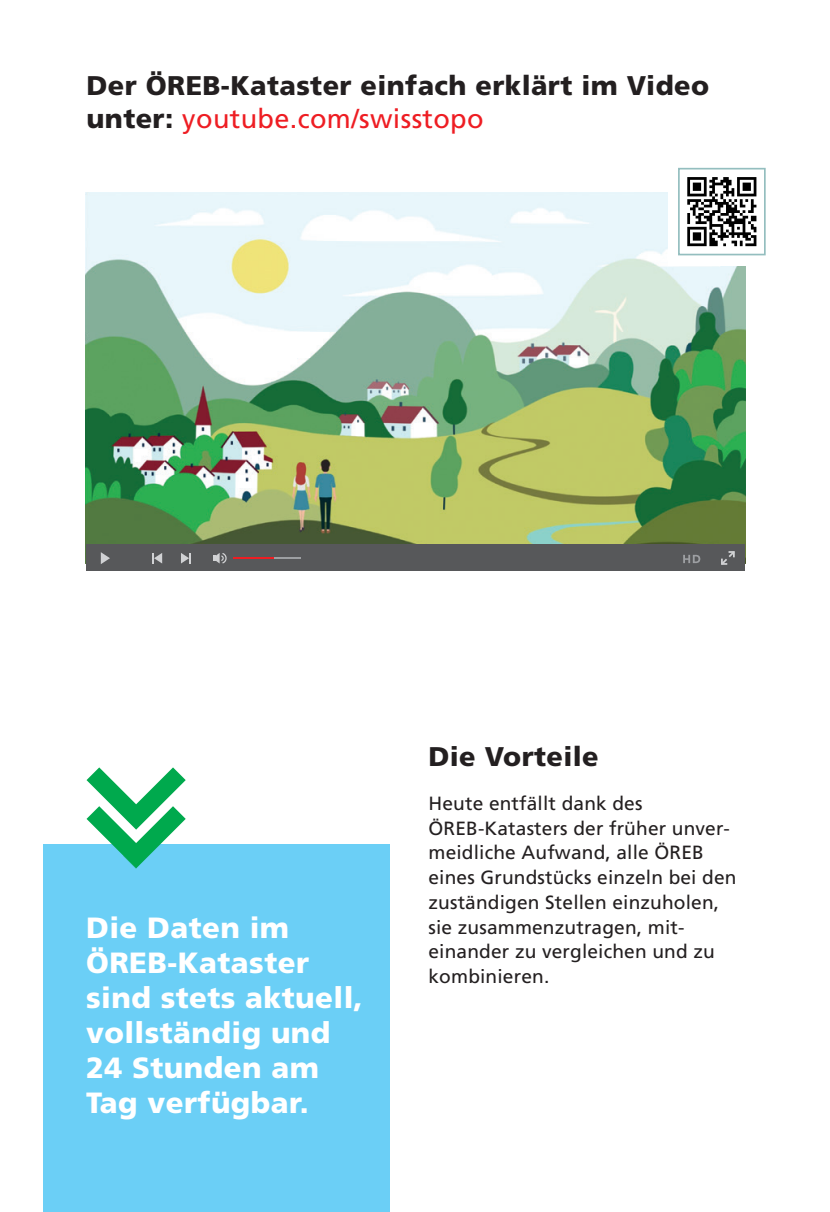
<style>
.page{position:relative;width:830px;height:1212px;background:#fff}
.page>*{position:absolute;margin:0;border:0;box-sizing:border-box;transform-origin:0 0}
.t1{font:900 29.25px/35.1px "Frutiger";letter-spacing:.015em;color:#fff}
.t2{font:900 27px/32.4px "Frutiger";letter-spacing:.015em;color:#231f20}
.t3{font:19.12px/24.8px "Frutiger";letter-spacing:.01em;color:#231f20}
.s1{font-weight:400;color:#ee1d23}
</style>
<div class="page">
<div style="left:43px;top:845px;width:346px;height:367px;background:#6bcff6"></div>
<img style="left:86px;top:192px;width:658px;height:353px">
<svg style="left:86px;top:767px;width:100px;height:101px"></svg>
<div style="left:667px;top:158px;width:108px;height:107px;background:#fff"></div>
<div style="left:677px;top:168px;width:88px;height:87px;border:2px solid #94bebf"></div>
<svg style="left:687px;top:177px;width:70px;height:70px"></svg>
<svg style="left:687px;top:177px;width:69px;height:69px"></svg>
<div style="left:86px;top:545px;width:658px;height:26px;background:#57585a"></div>
<svg style="left:100px;top:552px;width:10px;height:12px"></svg>
<svg style="left:181px;top:553px;width:9px;height:10px"></svg>
<svg style="left:152px;top:553px;width:10px;height:10px"></svg>
<svg style="left:213px;top:553px;width:13px;height:10px"></svg>
<svg style="left:683px;top:555px;width:17px;height:8px"></svg>
<hr style="left:233px;top:557px;width:68px;height:2px;background:#9d9fa2">
<hr style="left:233px;top:557px;width:40px;height:2px;background:#ee1d23">
<svg style="left:721px;top:551px;width:13px;height:14px"></svg>
<h2 class="t2" style="left:86px;top:69px;width:623px">Der ÖREB-Kataster einfach erklärt im Video unter: <span class="s1">youtube.com/swisstopo</span></h2>
<h1 class="t1" style="left:86px;top:909px;width:278px">Die Daten im<br>ÖREB-Kataster sind stets aktuell, vollständig und<br>24 Stunden am<br>Tag verfügbar.</h1>
<h2 class="t2" style="left:428px;top:740px;width:171px">Die Vorteile</h2>
<p class="t3" style="left:428px;top:791px;width:309px">Heute entfällt dank des<br>ÖREB-Katasters der früher unver&shy;meidliche Aufwand, alle ÖREB eines Grundstücks einzeln bei den zuständigen Stellen einzuholen, sie zusammenzutragen, mit&shy;einander zu vergleichen und zu kombinieren.</p>
</div>
